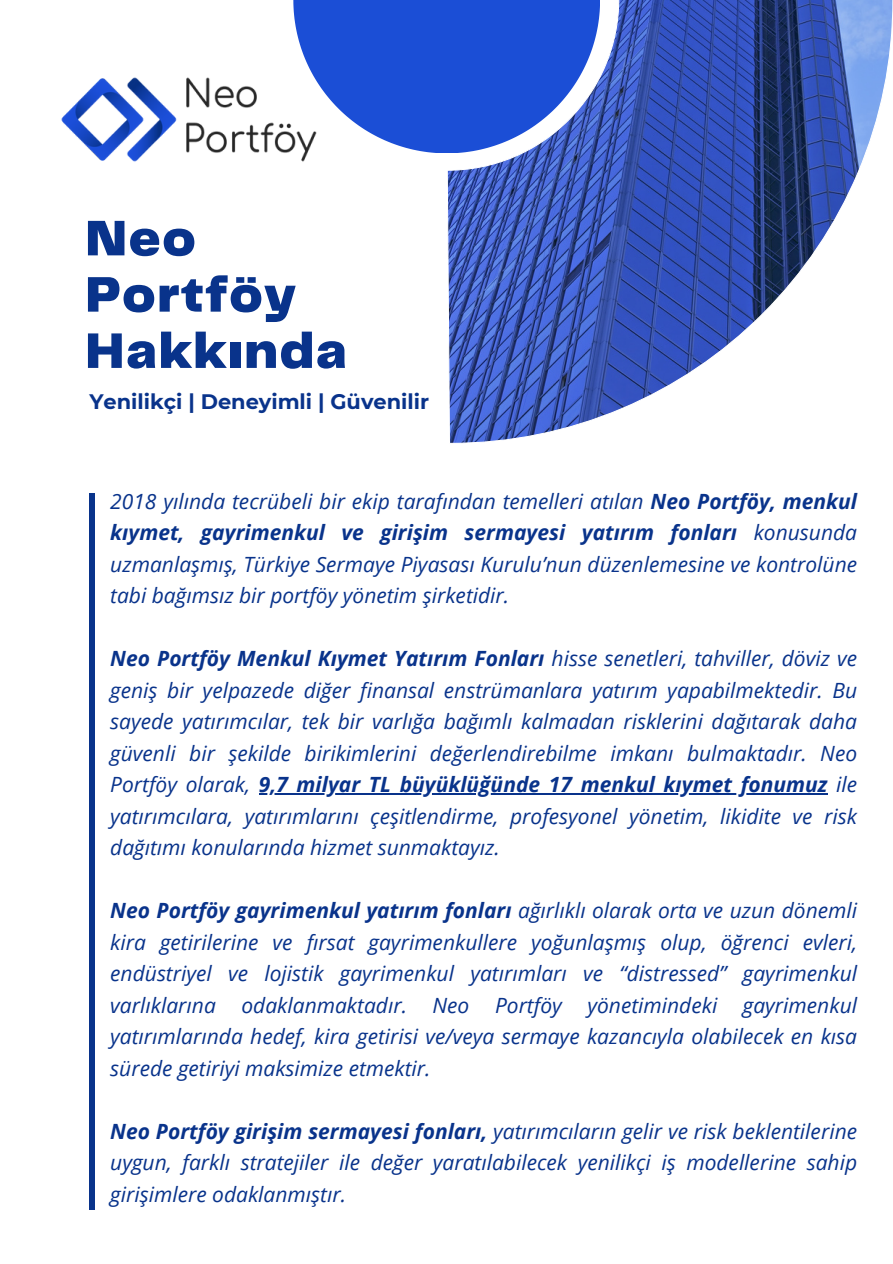
<style>
.page{position:relative;width:893px;height:1264px;background:#fff}
.page>*{position:absolute;margin:0;border:0;box-sizing:border-box;transform-origin:0 0}
.t1{font:900 51.9px/56.2px "Telegraf";letter-spacing:.03em;color:#09338b}
.t2{font:italic 21px/31.5px "Open Sans";color:#09338b;text-align:justify}
.t3{font:700 20.85px "Montserrat";color:#09338b}
.s1{font-weight:700}
</style>
<div class="page">
<svg style="left:447px;top:0;width:445px;height:444px"></svg>
<hr style="left:259px;top:793px;width:568px;height:1px;background:#09338b">
<div style="left:89px;top:493px;width:6px;height:716px;background:#09338b"></div>
<svg style="left:293px;top:0;width:306px;height:153px;background:#3a65da"></svg>
<img style="left:61px;top:76px;width:255px;height:86px">
<p class="t1" style="left:85px;top:213px;width:263px">Neo<br>Portföy<br>Hakkında</p>
<p class="t3" style="left:89px;top:388px;width:341px">Yenilikçi | Deneyimli | Güvenilir</p>
<p class="t2" style="left:110px;top:484px;width:748px">2018 yılında tecrübeli bir ekip tarafından temelleri atılan <span class="s1">Neo Portföy, menkul kıymet, gayrimenkul ve girişim sermayesi yatırım fonları</span> konusunda uzmanlaşmış, Türkiye Sermaye Piyasası Kurulu’nun düzenlemesine ve kontrolüne tabi bağımsız bir portföy yönetim şirketidir.</p>
<p class="t2" style="left:110px;top:642px;width:748px"><span class="s1">Neo Portföy Menkul Kıymet Yatırım Fonları</span> hisse senetleri, tahviller, döviz ve geniş bir yelpazede diğer finansal enstrümanlara yatırım yapabilmektedir. Bu sayede yatırımcılar, tek bir varlığa bağımlı kalmadan risklerini dağıtarak daha güvenli bir şekilde birikimlerini değerlendirebilme imkanı bulmaktadır. Neo Portföy olarak, <span class="s1">9,7 milyar TL büyüklüğünde 17 menkul kıymet fonumuz</span> ile</p>
<h1 class="t2" style="left:110px;top:799px;width:748px">yatırımcılara, yatırımlarını çeşitlendirme, profesyonel yönetim, likidite ve risk dağıtımı konularında hizmet sunmaktayız.</h1>
<h1 class="t2" style="left:110px;top:894px;width:748px"><span class="s1">Neo Portföy gayrimenkul yatırım fonları</span> ağırlıklı olarak orta ve uzun dönemli kira getirilerine ve fırsat gayrimenkullere yoğunlaşmış olup, öğrenci evleri, endüstriyel ve lojistik gayrimenkul yatırımları ve “distressed” gayrimenkul varlıklarına odaklanmaktadır. Neo Portföy yönetimindeki gayrimenkul yatırımlarında hedef, kira getirisi ve/veya sermaye kazancıyla olabilecek en kısa</h1>
<h2 class="t2" style="left:110px;top:1051px;width:322px">sürede getiriyi maksimize etmektir.</h2>
<h2 class="t2" style="left:110px;top:1114px;width:748px"><span class="s1">Neo Portföy girişim sermayesi fonları,</span> yatırımcıların gelir ve risk beklentilerine uygun, farklı stratejiler ile değer yaratılabilecek yenilikçi iş modellerine sahip girişimlere odaklanmıştır.</h2>
</div>
